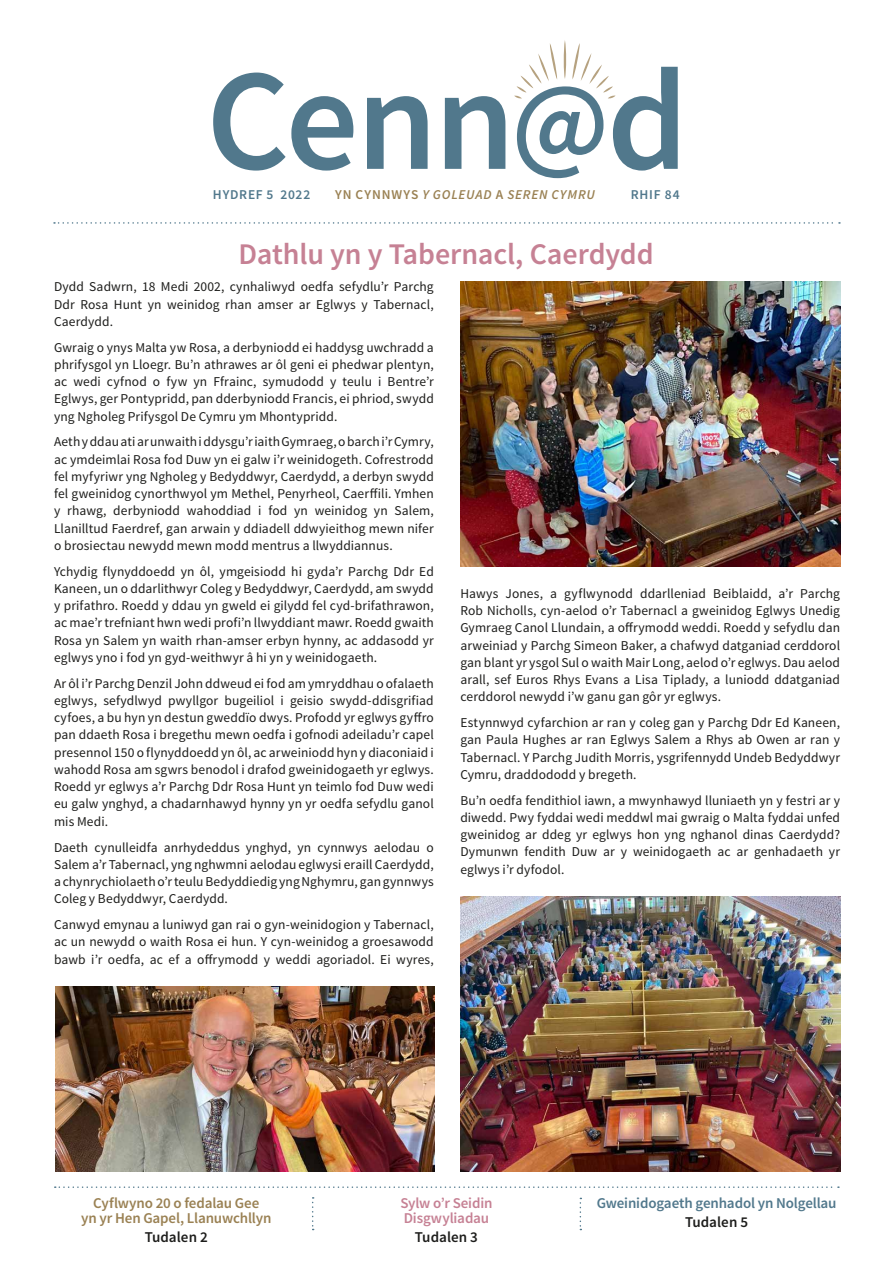
<style>
.page{position:relative;width:893px;height:1263px;background:#fff}
.page>*{position:absolute;margin:0;border:0;box-sizing:border-box;transform-origin:0 0}
.t1{font:600 144.6px "Source Sans Pro";color:#51788c}
.t2{font:600 111.6px "Source Sans Pro";color:#51788c}
.t3{font:600 30px "Source Sans Pro";letter-spacing:-.005em;color:#c68194}
.t4{font:600 15px/15px "Source Sans Pro";letter-spacing:-.01em;color:#9a8153;text-align:center}
.t5{font:600 15px "Source Sans Pro";letter-spacing:-.01em;color:#51788c}
.t6{font:600 15px/15px "Source Sans Pro";letter-spacing:-.01em;color:#c68194}
.t7{font:600 15px "Source Sans Pro";letter-spacing:.005em;color:#1d1d1b}
.t8{font:13.5px/17.2px "Source Sans Pro";letter-spacing:.01em;color:#1d1d1b;text-align:justify}
.t9{font:italic 600 13.5px "Source Sans Pro";letter-spacing:.06em;color:#9a8153}
.t10{font:600 13.5px "Source Sans Pro";letter-spacing:.06em;color:#51788c}
.s1{font-size:144.6px}
.s2{font-style:normal}
</style>
<div class="page">
<svg style="left:514px;top:43px;width:43px;height:56px"></svg>
<svg style="left:563px;top:40px;width:53px;height:59px"></svg>
<svg style="left:312px;top:1197px;width:2px;height:33px"></svg>
<svg style="left:580px;top:1198px;width:1px;height:32px"></svg>
<svg style="left:55px;top:1186px;width:784px;height:2px"></svg>
<svg style="left:54px;top:222px;width:786px;height:2px"></svg>
<img style="left:55px;top:986px;width:380px;height:186px">
<img style="left:460px;top:281px;width:380px;height:285px">
<img style="left:460px;top:897px;width:380px;height:275px">
<h2 class="t2" style="left:511px;top:52px;width:178px">@<span class="s1">d</span></h2>
<p class="t10" style="left:631px;top:186px;width:50px">RHIF 84</p>
<h1 class="t1" style="left:206px;top:30px;width:310px">Cenn</h1>
<p class="t10" style="left:213px;top:186px;width:99px">HYDREF 5 2022</p>
<p class="t9" style="left:335px;top:186px;width:262px"><span class="s2">YN CYNNWYS</span> Y GOLEUAD <span class="s2">A</span> SEREN CYMRU</p>
<h3 class="t3" style="left:239px;top:235px;width:416px">Dathlu yn y Tabernacl, Caerdydd</h3>
<p class="t8" style="left:54px;top:278px;width:381px">Dydd Sadwrn, 18 Medi 2002, cynhaliwyd oedfa sefydlu’r Parchg Ddr Rosa Hunt yn weinidog rhan amser ar Eglwys y Tabernacl, Caerdydd.</p>
<p class="t8" style="left:54px;top:339px;width:381px">Gwraig o ynys Malta yw Rosa, a derbyniodd ei haddysg uwchradd a phrifysgol yn Lloegr. Bu’n athrawes ar ôl geni ei phedwar plentyn, ac wedi cyfnod o fyw yn Ffrainc, symudodd y teulu i Bentre’r Eglwys, ger Pontypridd, pan dderbyniodd Francis, ei phriod, swydd yng Ngholeg Prifysgol De Cymru ym Mhontypridd.</p>
<p class="t8" style="left:54px;top:433px;width:381px">Aeth y ddau ati ar unwaith i ddysgu’r iaith Gymraeg, o barch i’r Cymry, ac ymdeimlai Rosa fod Duw yn ei galw i’r weinidogeth. Cofrestrodd fel myfyriwr yng Ngholeg y Bedyddwyr, Caerdydd, a derbyn swydd fel gweinidog cynorthwyol ym Methel, Penyrheol, Caerffili. Ymhen y rhawg, derbyniodd wahoddiad i fod yn weinidog yn Salem, Llanilltud Faerdref, gan arwain y ddiadell ddwyieithog mewn nifer o brosiectau newydd mewn modd mentrus a llwyddiannus.</p>
<p class="t8" style="left:54px;top:563px;width:381px">Ychydig flynyddoedd yn ôl, ymgeisiodd hi gyda’r Parchg Ddr Ed Kaneen, un o ddarlithwyr Coleg y Bedyddwyr, Caerdydd, am swydd y prifathro. Roedd y ddau yn gweld ei gilydd fel cyd-brifathrawon, ac mae’r trefniant hwn wedi profi’n llwyddiant mawr. Roedd gwaith Rosa yn Salem yn waith rhan-amser erbyn hynny, ac addasodd yr eglwys yno i fod yn gyd-weithwyr â hi yn y weinidogaeth.</p>
<p class="t8" style="left:54px;top:675px;width:381px">Ar ôl i’r Parchg Denzil John ddweud ei fod am ymryddhau o ofalaeth eglwys, sefydlwyd pwyllgor bugeiliol i geisio swydd-ddisgrifiad cyfoes, a bu hyn yn destun gweddïo dwys. Profodd yr eglwys gyffro pan ddaeth Rosa i bregethu mewn oedfa i gofnodi adeiladu’r capel presennol 150 o flynyddoedd yn ôl, ac arweiniodd hyn y diaconiaid i wahodd Rosa am sgwrs benodol i drafod gweinidogaeth yr eglwys.<br>Roedd yr eglwys a’r Parchg Ddr Rosa Hunt yn teimlo fod Duw wedi eu galw ynghyd, a chadarnhawyd hynny yn yr oedfa sefydlu ganol mis Medi.</p>
<p class="t8" style="left:54px;top:839px;width:381px">Daeth cynulleidfa anrhydeddus ynghyd, yn cynnwys aelodau o Salem a’r Tabernacl, yng nghwmni aelodau eglwysi eraill Caerdydd, a chynrychiolaeth o’r teulu Bedyddiedig yng Nghymru, gan gynnwys Coleg y Bedyddwyr, Caerdydd.</p>
<p class="t8" style="left:54px;top:916px;width:381px">Canwyd emynau a luniwyd gan rai o gyn-weinidogion y Tabernacl, ac un newydd o waith Rosa ei hun. Y cyn-weinidog a groesawodd bawb i’r oedfa, ac ef a offrymodd y weddi agoriadol. Ei wyres,</p>
<p class="t8" style="left:460px;top:585px;width:381px">Hawys Jones, a gyflwynodd ddarlleniad Beiblaidd, a’r Parchg Rob Nicholls, cyn-aelod o’r Tabernacl a gweinidog Eglwys Unedig Gymraeg Canol Llundain, a offrymodd weddi. Roedd y sefydlu dan arweiniad y Parchg Simeon Baker, a chafwyd datganiad cerddorol gan blant yr ysgol Sul o waith Mair Long, aelod o’r eglwys. Dau aelod arall, sef Euros Rhys Evans a Lisa Tiplady, a luniodd ddatganiad cerddorol newydd i’w ganu gan gôr yr eglwys.</p>
<p class="t8" style="left:460px;top:714px;width:381px">Estynnwyd cyfarchion ar ran y coleg gan y Parchg Ddr Ed Kaneen, gan Paula Hughes ar ran Eglwys Salem a Rhys ab Owen ar ran y Tabernacl. Y Parchg Judith Morris, ysgrifennydd Undeb Bedyddwyr Cymru, draddododd y bregeth.</p>
<p class="t8" style="left:460px;top:792px;width:381px">Bu’n oedfa fendithiol iawn, a mwynhawyd lluniaeth yn y festri ar y diwedd. Pwy fyddai wedi meddwl mai gwraig o Malta fyddai unfed gweinidog ar ddeg yr eglwys hon yng nghanol dinas Caerdydd?<br>Dymunwn fendith Duw ar y weinidogaeth ac ar genhadaeth yr eglwys i’r dyfodol.</p>
<p class="t4" style="left:81px;top:1196px;width:192px">Cyflwyno 20 o fedalau Gee<br>yn yr Hen Gapel, Llanuwchllyn</p>
<p class="t7" style="left:145px;top:1227px;width:65px">Tudalen 2</p>
<p class="t6" style="left:400px;top:1196px;width:93px">Sylw o’r Seidin<br>Disgwyliadau</p>
<p class="t7" style="left:415px;top:1227px;width:65px">Tudalen 3</p>
<p class="t5" style="left:597px;top:1194px;width:241px">Gweinidogaeth genhadol yn Nolgellau</p>
<p class="t7" style="left:685px;top:1212px;width:65px">Tudalen 5</p>
</div>
